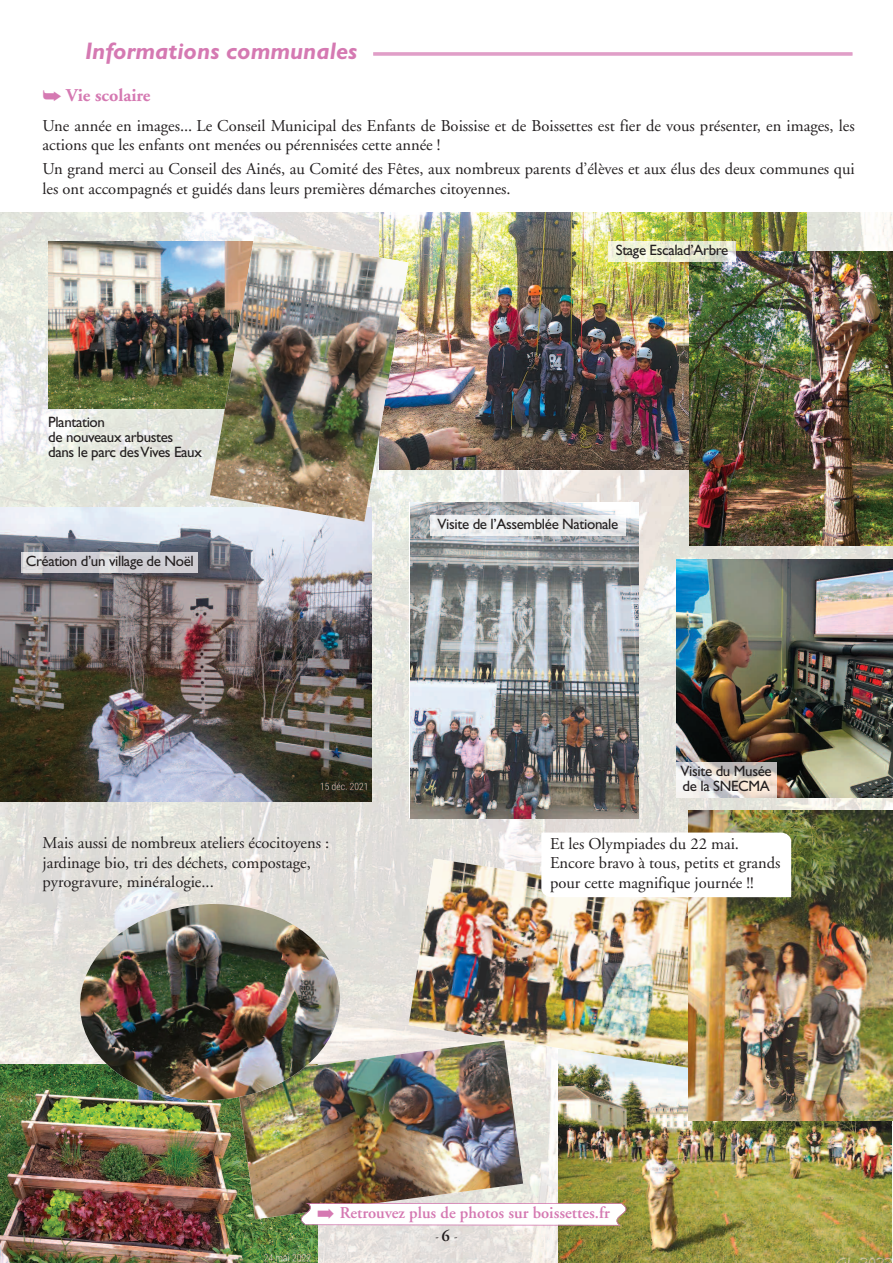
<style>
.page{position:relative;width:893px;height:1263px;background:#fff}
.page>*{position:absolute;margin:0;border:0;box-sizing:border-box;transform-origin:0 0}
.t1{font:italic 700 24px "Gill Sans";color:#d579b2}
.t2{font:700 18px "Adobe Garamond";color:#d579b2}
.t3{font:16.5px/19.8px "Adobe Garamond";color:#231f20}
.t4{font:600 16.5px "Adobe Garamond";color:#d579b2}
.t5{font:15px/15px "Gill Sans";letter-spacing:-.025em;color:#231f20}
.t6{font:600 10.5px "Adobe Garamond";color:#231f20}
.s1{font-size:16.5px}
</style>
<div class="page">
<img style="left:0;top:212px;width:893px;height:1051px">
<img style="left:410px;top:503px;width:229px;height:315px">
<img style="left:0;top:508px;width:372px;height:293px">
<hr style="left:373px;top:52px;width:479px;height:1px;background:#d579b2">
<hr style="left:373px;top:54px;width:479px;height:1px;background:#d579b2">
<hr style="left:373px;top:55px;width:479px;height:1px;background:#d579b2">
<img style="left:48px;top:241px;width:162px;height:167px">
<img style="left:380px;top:212px;width:427px;height:257px">
<img style="left:689px;top:251px;width:204px;height:295px">
<img style="left:609px;top:241px;width:126px;height:20px">
<img style="left:22px;top:553px;width:176px;height:20px">
<img style="left:430px;top:516px;width:196px;height:20px">
<img style="left:676px;top:559px;width:216px;height:238px">
<img style="left:676px;top:763px;width:100px;height:34px">
<img style="left:0;top:1064px;width:317px;height:199px">
<img style="left:559px;top:1077px;width:333px;height:186px">
<img style="left:409px;top:858px;width:279px;height:211px">
<img style="left:688px;top:811px;width:204px;height:309px">
<img style="left:236px;top:1040px;width:287px;height:179px">
<img style="left:210px;top:236px;width:199px;height:286px">
<svg style="left:541px;top:832px;width:250px;height:65px"></svg>
<img style="left:77px;top:900px;width:266px;height:204px">
<svg style="left:301px;top:1203px;width:325px;height:23px"></svg>
<h1 class="t1" style="left:85px;top:42px;width:274px">Informations communales</h1>
<p class="t2" style="left:43px;top:88px;width:109px">➥ Vie scolaire</p>
<p class="t3" style="left:43px;top:117px;width:814px">Une année en images... Le Conseil Municipal des Enfants de Boissise et de Boissettes est fier de vous présenter, en images, les actions que les enfants ont menées ou pérennisées cette année !</p>
<p class="t3" style="left:43px;top:161px;width:814px">Un grand merci au Conseil des Ainés, au Comité des Fêtes, aux nombreux parents d’élèves et aux élus des deux communes qui les ont accompagnés et guidés dans leurs premières démarches citoyennes.</p>
<p class="t5" style="left:48px;top:416px;width:155px">Plantation<br>de nouveaux arbustes dans le parc desVives Eaux</p>
<p class="t5" style="left:26px;top:555px;width:170px">Création d’un village de Noël</p>
<p class="t5" style="left:616px;top:244px;width:114px">Stage Escalad’Arbre</p>
<p class="t5" style="left:438px;top:518px;width:182px">Visite de l’Assemblée Nationale</p>
<p class="t5" style="left:680px;top:765px;width:93px">Visite du Musée de la SNECMA</p>
<p class="t3" style="left:43px;top:834px;width:288px">Mais aussi de nombreux ateliers écocitoyens : jardinage bio, tri des déchets, compostage, pyrogravure, minéralogie...</p>
<p class="t3" style="left:550px;top:835px;width:232px">Et les Olympiades du 22 mai.<br>Encore bravo à tous, petits et grands pour cette magnifique journée !!</p>
<p class="t4" style="left:317px;top:1206px;width:294px">➡ Retrouvez plus de photos sur boissettes.fr</p>
<p class="t6" style="left:435px;top:1232px;width:24px">-<span class="s1">6</span>-</p>
</div>
